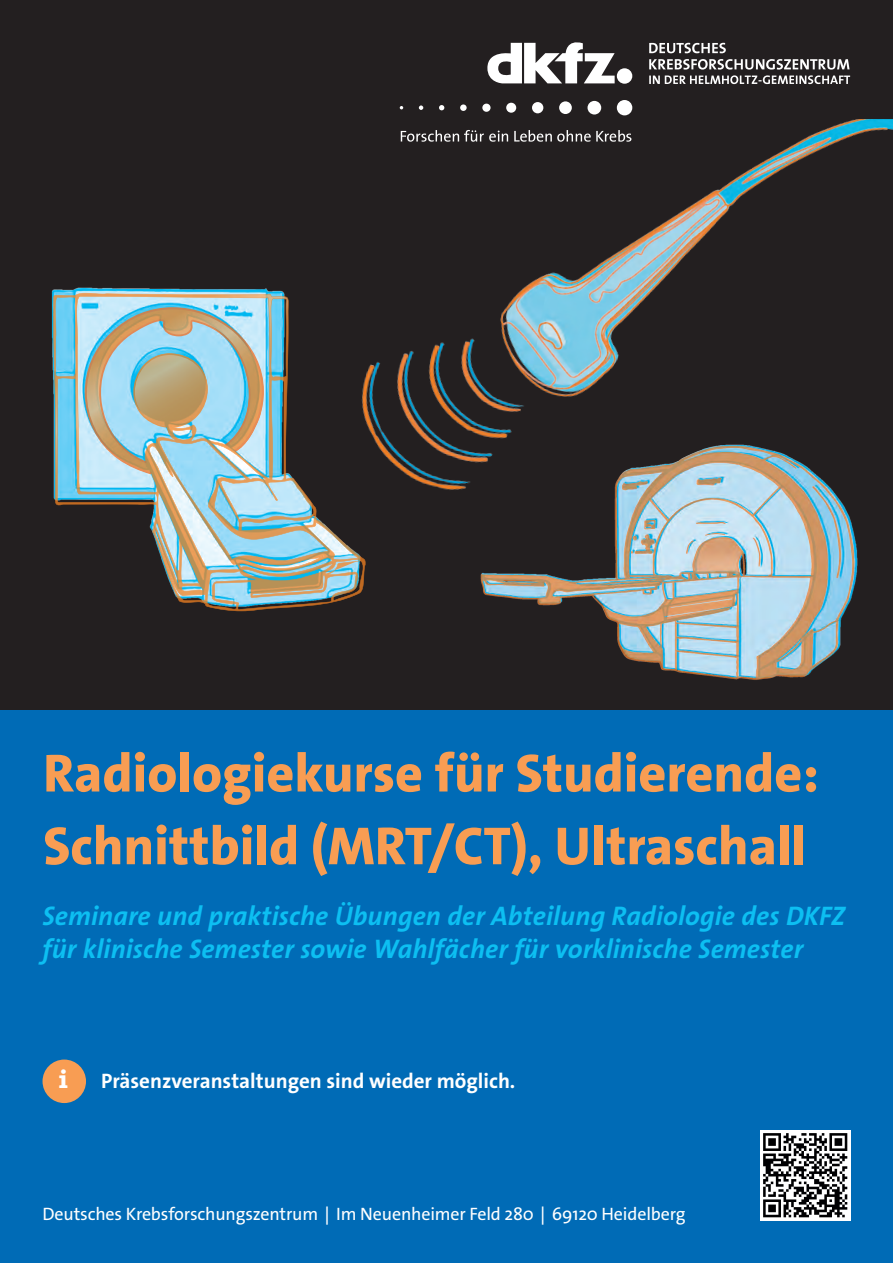
<style>
.page{position:relative;width:893px;height:1263px;background:#fff}
.page>*{position:absolute;margin:0;border:0;box-sizing:border-box;transform-origin:0 0}
.t1{font:800 54px/72.8px "The Sans Os F";color:#f89d53}
.t2{font:italic 700 27px/33px "The Sans Os F";letter-spacing:.005em;color:#0dbff2}
.t3{font:25.5px "The Serif HP8 Ex Bld";color:#fff}
.t4{font:700 21px "The Sans Os F";color:#fff}
.t5{font:18px "The Sans Os F";letter-spacing:-.01em;color:#fff}
</style>
<div class="page">
<div style="left:0;top:0;width:893px;height:710px;background:#231f20"></div>
<div style="left:0;top:710px;width:893px;height:553px;background:#006bb6"></div>
<img style="left:396px;top:119px;width:491px;height:371px">
<svg style="left:400px;top:100px;width:232px;height:15px"></svg>
<svg style="left:487px;top:42px;width:145px;height:42px"></svg>
<svg style="left:649px;top:43px;width:201px;height:41px"></svg>
<svg style="left:401px;top:130px;width:230px;height:12px"></svg>
<div style="left:760px;top:1130px;width:90px;height:90px;background:#fff"></div>
<svg style="left:763px;top:1133px;width:84px;height:84px"></svg>
<div style="left:43px;top:1059px;width:43px;height:44px;background:#f89d53;border-radius:50%"></div>
<img style="left:51px;top:287px;width:345px;height:325px">
<svg style="left:53px;top:293px;width:312px;height:318px"></svg>
<svg style="left:85px;top:307px;width:179px;height:167px;background:#afc3bf"></svg>
<img style="left:459px;top:437px;width:428px;height:243px">
<h1 class="t1" style="left:43px;top:737px;width:777px">Radiologiekurse für Studierende:<br>Schnittbild (MRT/CT), Ultraschall</h1>
<p class="t2" style="left:43px;top:899px;width:804px">Seminare und praktische Übungen der Abteilung Radiologie des DKFZ für klinische Semester sowie Wahlfächer für vorklinische Semester</p>
<p class="t3" style="left:59px;top:1062px;width:10px">i</p>
<p class="t4" style="left:101px;top:1067px;width:415px">Präsenzveranstaltungen sind wieder möglich.</p>
<p class="t5" style="left:43px;top:1203px;width:644px">Deutsches Krebsforschungszentrum↕Im Neuenheimer Feld 280↕69120 Heidelberg</p>
</div>
